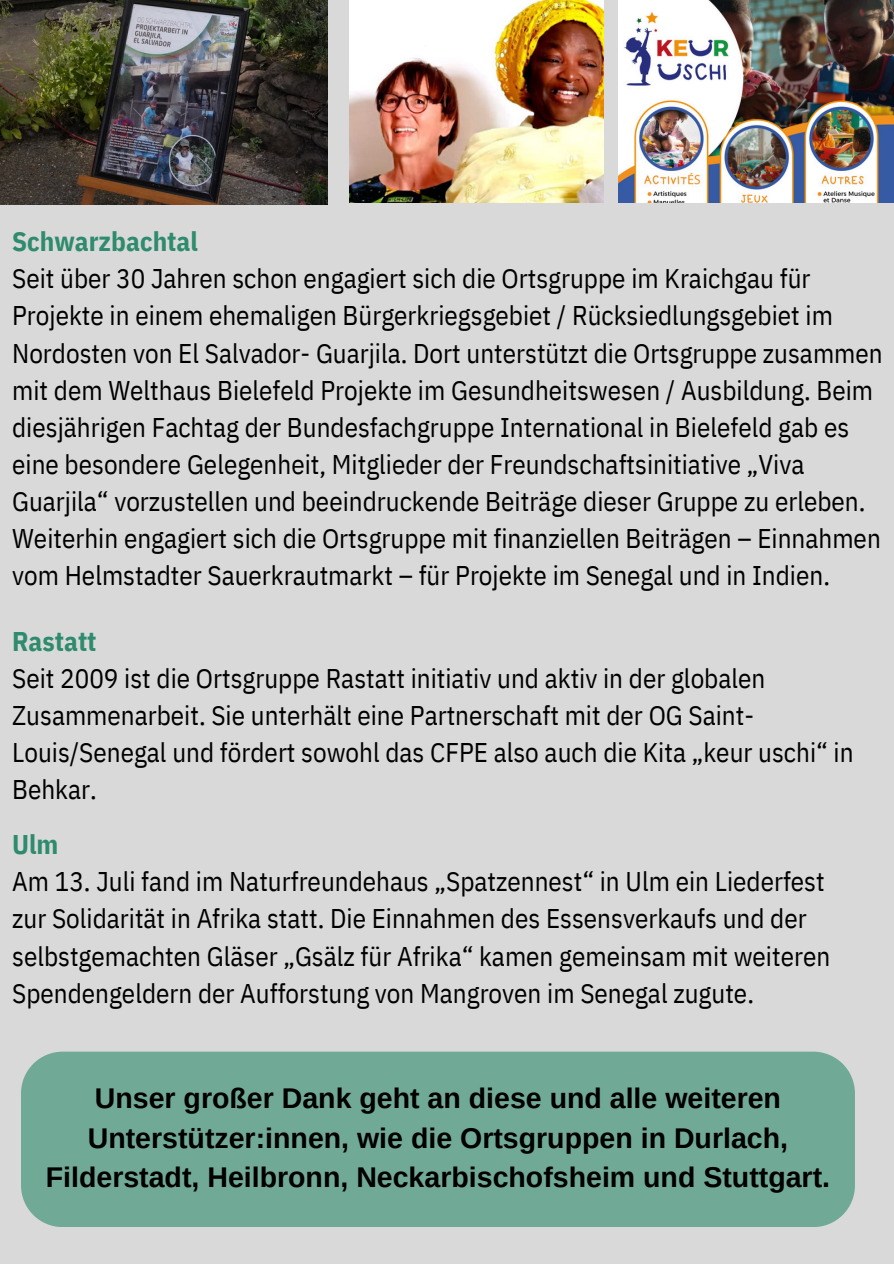
<style>
.page{position:relative;width:894px;height:1264px;background:#fff}
.page>*{position:absolute;margin:0;border:0;box-sizing:border-box;transform-origin:0 0}
.t1{font:700 28.5px/39.3px "Arimo";color:#000;text-align:center}
.t2{font:27px/37.2px "IBM Plex Sans Cond";color:#000}
.t3{font:700 27px "IBM Plex Sans Cond";color:#2e8b6e}
</style>
<div class="page">
<div style="left:0;top:0;width:893px;height:1263px;background:#d9d9d9"></div>
<div style="left:21px;top:1051px;width:833px;height:176px;background:#71a997"></div>
<img style="left:349px;top:0;width:254px;height:202px">
<img style="left:618px;top:0;width:275px;height:202px">
<img style="left:0;top:0;width:327px;height:205px">
<p class="t3" style="left:12px;top:223px;width:187px">Schwarzbachtal</p>
<p class="t2" style="left:12px;top:259px;width:871px">Seit über 30 Jahren schon engagiert sich die Ortsgruppe im Kraichgau für Projekte in einem ehemaligen Bürgerkriegsgebiet / Rücksiedlungsgebiet im Nordosten von El Salvador- Guarjila. Dort unterstützt die Ortsgruppe zusammen mit dem Welthaus Bielefeld Projekte im Gesundheitswesen / Ausbildung. Beim diesjährigen Fachtag der Bundesfachgruppe International in Bielefeld gab es eine besondere Gelegenheit, Mitglieder der Freundschaftsinitiative „Viva Guarjila“ vorzustellen und beeindruckende Beiträge dieser Gruppe zu erleben.<br>Weiterhin engagiert sich die Ortsgruppe mit finanziellen Beiträgen – Einnahmen vom Helmstadter Sauerkrautmarkt – für Projekte im Senegal und in Indien.</p>
<p class="t3" style="left:12px;top:623px;width:86px">Rastatt</p>
<p class="t2" style="left:12px;top:659px;width:842px">Seit 2009 ist die Ortsgruppe Rastatt initiativ und aktiv in der globalen Zusammenarbeit. Sie unterhält eine Partnerschaft mit der OG Saint-Louis/Senegal und fördert sowohl das CFPE also auch die Kita „keur uschi“ in Behkar.</p>
<p class="t3" style="left:12px;top:826px;width:48px">Ulm</p>
<p class="t2" style="left:12px;top:862px;width:819px">Am 13. Juli fand im Naturfreundehaus „Spatzennest“ in Ulm ein Liederfest zur Solidarität in Afrika statt. Die Einnahmen des Essensverkaufs und der selbstgemachten Gläser „Gsälz für Afrika“ kamen gemeinsam mit weiteren Spendengeldern der Aufforstung von Mangroven im Senegal zugute.</p>
<p class="t1" style="left:46px;top:1078px;width:785px">Unser großer Dank geht an diese und alle weiteren<br>Unterstützer:innen, wie die Ortsgruppen in Durlach,<br>Filderstadt, Heilbronn, Neckarbischofsheim und Stuttgart.</p>
</div>
